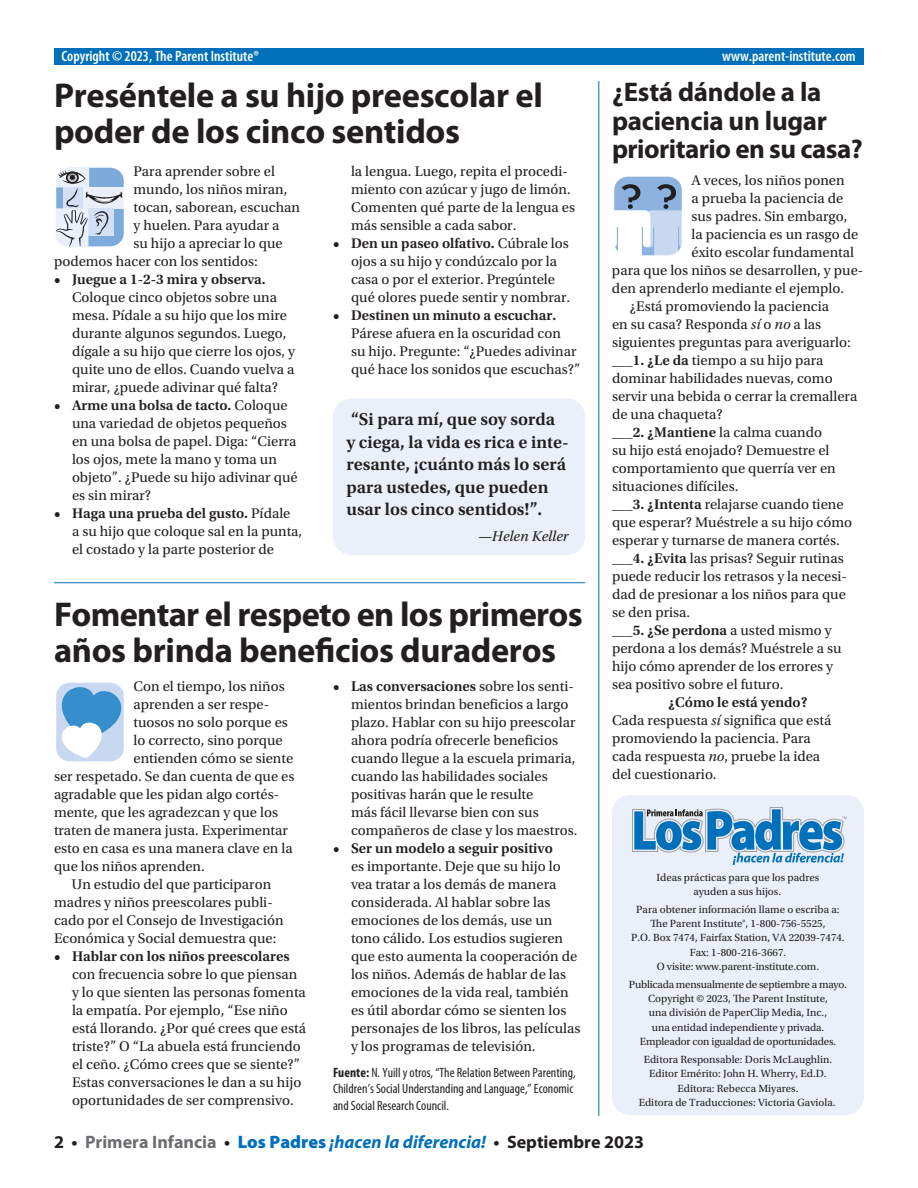
<style>
.page{position:relative;width:918px;height:1188px;background:#fff}
.page>*{position:absolute;margin:0;border:0;box-sizing:border-box;transform-origin:0 0}
.t1{font:700 34.5px/36px "Myriad Pro";letter-spacing:-.01em;color:#231f20}
.t2{font:700 27px/28.5px "Myriad Pro";letter-spacing:-.01em;color:#231f20}
.t3{font:600 18px/22.5px "Utopia Std";color:#231f20}
.t4{font:italic 700 18px "Myriad Pro";color:#0070ba}
.t5{font:600 condensed 15px "Myriad Pro";color:#fff}
.t6{font:italic 15px "Utopia Std";color:#231f20}
.t7{font:14.7px/18px "Utopia Std";color:#231f20}
.t8{font:600 14.7px "Utopia Std";color:#231f20}
.t9{font:condensed 13.5px/16.5px "Myriad Pro";color:#231f20}
.t10{font:10.95px/14.1px "Utopia Std";color:#231f20;text-align:center}
.s1{font-weight:600}
.s2{font-weight:700}
.s3{font-style:italic}
.s4{font-weight:400}
.s5{font-style:normal;color:#231f20}
.s6{font-style:normal;color:#6c6d70}
.s7{font-weight:900;font-style:normal}
</style>
<div class="page">
<div style="left:54px;top:49px;width:810px;height:16px;background:#0070ba"></div>
<hr style="left:54px;top:582px;width:531px;height:1px;background:#0070ba">
<hr style="left:598px;top:81px;width:1px;height:1035px;background:#0070ba">
<svg style="left:55px;top:167px;width:69px;height:80px;background:#b8c8dc"></svg>
<svg style="left:56px;top:682px;width:68px;height:80px"></svg>
<svg style="left:614px;top:176px;width:68px;height:80px"></svg>
<div style="left:333px;top:398px;width:252px;height:157px;background:#eaeff9;border-radius:18px"></div>
<div style="left:612px;top:795px;width:252px;height:320px;background:#eaeff9;border-radius:18px"></div>
<svg style="left:632px;top:807px;width:215px;height:58px"></svg>
<p class="t5" style="left:62px;top:46px;width:199px">Copyright © 2023, The Parent Institute®</p>
<p class="t5" style="left:722px;top:46px;width:135px">www.parent-institute.com</p>
<h1 class="t1" style="left:54px;top:76px;width:490px">Preséntele a su hijo preescolar el poder de los cinco sentidos</h1>
<h2 class="t2" style="left:612px;top:77px;width:252px">¿Está dándole a la paciencia un lugar prioritario en su casa?</h2>
<p class="t7" style="left:134px;top:163px;width:143px">Para aprender sobre el</p>
<p class="t7" style="left:134px;top:181px;width:155px">mundo, los niños miran,</p>
<p class="t7" style="left:134px;top:199px;width:168px">tocan, saborean, escuchan</p>
<p class="t7" style="left:134px;top:217px;width:148px">y huelen. Para ayudar a</p>
<p class="t7" style="left:134px;top:235px;width:151px">su hijo a apreciar lo que</p>
<p class="t7" style="left:54px;top:253px;width:205px">podemos hacer con los sentidos:</p>
<p class="t8" style="left:54px;top:271px;width:213px">• Juegue a 1-2-3 mira y observa.</p>
<p class="t7" style="left:72px;top:289px;width:225px">Coloque cinco objetos sobre una mesa. Pídale a su hijo que los mire durante algunos segundos. Luego, dígale a su hijo que cierre los ojos, y quite uno de ellos. Cuando vuelva a mirar, ¿puede adivinar qué falta?</p>
<p class="t7" style="left:72px;top:397px;width:227px;text-indent:-18px"><span class="s1">• Arme una bolsa de tacto.</span> Coloque una variedad de objetos pequeños en una bolsa de papel. Diga: “Cierra los ojos, mete la mano y toma un objeto”. ¿Puede su hijo adivinar qué es sin mirar?</p>
<p class="t7" style="left:72px;top:505px;width:232px;text-indent:-18px"><span class="s1">• Haga una prueba del gusto.</span> Pídale<br>a su hijo que coloque sal en la punta, el costado y la parte posterior de</p>
<p class="t7" style="left:351px;top:163px;width:226px">la lengua. Luego, repita el procedi&shy;miento con azúcar y jugo de limón.<br>Comenten qué parte de la lengua es más sensible a cada sabor.</p>
<p class="t7" style="left:351px;top:235px;width:221px;text-indent:-18px"><span class="s1">• Den un paseo olfativo.</span> Cúbrale los ojos a su hijo y condúzcalo por la casa o por el exterior. Pregúntele qué olores puede sentir y nombrar.</p>
<p class="t8" style="left:333px;top:307px;width:225px">• Destinen un minuto a escuchar.</p>
<p class="t7" style="left:351px;top:325px;width:231px">Párese afuera en la oscuridad con<br>su hijo. Pregunte: “¿Puedes adivinar qué hace los sonidos que escuchas?”</p>
<p class="t3" style="left:346px;top:408px;width:224px">“Si para mí, que soy sorda<br>y ciega, la vida es rica e inte&shy;resante, ¡cuánto más lo será para ustedes, que pueden usar los cinco sentidos!”.</p>
<p class="t6" style="left:478px;top:527px;width:92px">—Helen Keller</p>
<h1 class="t1" style="left:54px;top:595px;width:530px">Fomentar el respeto en los primeros años brinda beneficios duraderos</h1>
<p class="t7" style="left:134px;top:678px;width:153px">Con el tiempo, los niños</p>
<p class="t7" style="left:134px;top:696px;width:137px">aprenden a ser respe-</p>
<p class="t7" style="left:134px;top:714px;width:156px">tuosos no solo porque es</p>
<p class="t7" style="left:134px;top:732px;width:151px">lo correcto, sino porque</p>
<p class="t7" style="left:134px;top:750px;width:161px">entienden cómo se siente</p>
<p class="t7" style="left:54px;top:768px;width:242px">ser respetado. Se dan cuenta de que es</p>
<p class="t7" style="left:54px;top:786px;width:227px">agradable que les pidan algo cortés-</p>
<p class="t7" style="left:54px;top:804px;width:226px">mente, que les agradezcan y que los</p>
<p class="t7" style="left:54px;top:822px;width:235px">traten de manera justa. Experimentar</p>
<p class="t7" style="left:54px;top:840px;width:240px">esto en casa es una manera clave en la</p>
<p class="t7" style="left:54px;top:858px;width:152px">que los niños aprenden.</p>
<p class="t7" style="left:72px;top:876px;width:201px">Un estudio del que participaron</p>
<p class="t7" style="left:54px;top:894px;width:220px">madres y niños preescolares publi-</p>
<p class="t7" style="left:54px;top:912px;width:231px">cado por el Consejo de Investigación</p>
<p class="t7" style="left:54px;top:930px;width:224px">Económica y Social demuestra que:</p>
<p class="t8" style="left:54px;top:948px;width:237px">• Hablar con los niños preescolares</p>
<p class="t7" style="left:72px;top:966px;width:236px">con frecuencia sobre lo que piensan y lo que sienten las personas fomenta la empatía. Por ejemplo, “Ese niño está llorando. ¿Por qué crees que está triste?” O “La abuela está frunciendo el ceño. ¿Cómo crees que se siente?” Estas conversaciones le dan a su hijo oportunidades de ser comprensivo.</p>
<p class="t7" style="left:351px;top:678px;width:228px;text-indent:-18px"><span class="s1">• Las conversaciones</span> sobre los senti&shy;mientos brindan beneficios a largo plazo. Hablar con su hijo preescolar ahora podría ofrecerle beneficios cuando llegue a la escuela primaria, cuando las habilidades sociales positivas harán que le resulte<br>más fácil llevarse bien con sus compañeros de clase y los maestros.</p>
<p class="t8" style="left:333px;top:840px;width:221px">• Ser un modelo a seguir positivo</p>
<p class="t7" style="left:351px;top:858px;width:231px">es importante. Deje que su hijo lo vea tratar a los demás de manera considerada. Al hablar sobre las emociones de los demás, use un tono cálido. Los estudios sugieren que esto aumenta la cooperación de los niños. Además de hablar de las emociones de la vida real, también es útil abordar cómo se sienten los personajes de los libros, las películas y los programas de televisión.</p>
<p class="t9" style="left:333px;top:1064px;width:244px"><span class="s2">Fuente:</span> N. Yuill y otros, “The Relation Between Parenting,<br>Children’s Social Understanding and Language,” Economic and Social Research Council.</p>
<p class="t7" style="left:691px;top:172px;width:155px">A veces, los niños ponen</p>
<p class="t7" style="left:691px;top:190px;width:153px">a prueba la paciencia de</p>
<p class="t7" style="left:691px;top:208px;width:157px">sus padres. Sin embargo,</p>
<p class="t7" style="left:691px;top:226px;width:168px">la paciencia es un rasgo de</p>
<p class="t7" style="left:691px;top:244px;width:164px">éxito escolar fundamental</p>
<p class="t7" style="left:612px;top:262px;width:253px">para que los niños se desarrollen, y pue-</p>
<p class="t7" style="left:612px;top:280px;width:234px">den aprenderlo mediante el ejemplo.</p>
<p class="t7" style="left:630px;top:298px;width:201px">¿Está promoviendo la paciencia</p>
<p class="t7" style="left:612px;top:316px;width:211px">en su casa? Responda <span class="s3">sí</span> o <span class="s3">no</span> a las</p>
<p class="t7" style="left:612px;top:334px;width:240px">siguientes preguntas para averiguarlo:</p>
<p class="t7" style="left:612px;top:352px;width:213px"><span class="s1">___1. ¿Le da</span> tiempo a su hijo para</p>
<p class="t7" style="left:612px;top:370px;width:222px">dominar habilidades nuevas, como</p>
<p class="t7" style="left:612px;top:388px;width:247px">servir una bebida o cerrar la cremallera</p>
<p class="t7" style="left:612px;top:406px;width:112px">de una chaqueta?</p>
<p class="t8" style="left:612px;top:424px;width:212px">___2. ¿Mantiene <span class="s4">la calma cuando</span></p>
<p class="t7" style="left:612px;top:442px;width:219px">su hijo está enojado? Demuestre el</p>
<p class="t7" style="left:612px;top:460px;width:225px">comportamiento que querría ver en</p>
<p class="t7" style="left:612px;top:478px;width:128px">situaciones difíciles.</p>
<p class="t7" style="left:612px;top:496px;width:233px"><span class="s1">___3. ¿Intenta</span> relajarse cuando tiene</p>
<p class="t7" style="left:612px;top:514px;width:242px">que esperar? Muéstrele a su hijo cómo</p>
<p class="t7" style="left:612px;top:532px;width:229px">esperar y turnarse de manera cortés.</p>
<p class="t7" style="left:612px;top:550px;width:233px"><span class="s1">___4. ¿Evita</span> las prisas? Seguir rutinas</p>
<p class="t7" style="left:612px;top:568px;width:236px">puede reducir los retrasos y la necesi-</p>
<p class="t7" style="left:612px;top:586px;width:235px">dad de presionar a los niños para que</p>
<p class="t7" style="left:612px;top:604px;width:80px">se den prisa.</p>
<p class="t8" style="left:612px;top:622px;width:221px">___5. ¿Se perdona <span class="s4">a usted mismo y</span></p>
<p class="t7" style="left:612px;top:640px;width:231px">perdona a los demás? Muéstrele a su</p>
<p class="t7" style="left:612px;top:658px;width:223px">hijo cómo aprender de los errores y</p>
<p class="t7" style="left:612px;top:676px;width:173px">sea positivo sobre el futuro.</p>
<p class="t7" style="left:612px;top:694px;width:221px;text-indent:56px"><span class="s1">¿Cómo le está yendo?<br></span>Cada respuesta <span class="s3">sí</span> significa que está promoviendo la paciencia. Para cada respuesta <span class="s3">no</span>, pruebe la idea del cuestionario.</p>
<p class="t10" style="left:657px;top:870px;width:164px">Ideas prácticas para que los padres ayuden a sus hijos.</p>
<p class="t10" style="left:631px;top:903px;width:215px">Para obtener información llame o escriba a:<br>The Parent Institute®, 1-800-756-5525,<br>P.O. Box 7474, Fairfax Station, VA 22039-7474.<br>Fax: 1-800-216-3667.<br>O visite: www.parent-institute.com.</p>
<p class="t10" style="left:629px;top:978px;width:220px">Publicada mensualmente de septiembre a mayo.<br>Copyright © 2023, The Parent Institute,<br>una división de PaperClip Media, Inc.,<br>una entidad independiente y privada.<br>Empleador con igualdad de oportunidades.</p>
<p class="t10" style="left:639px;top:1053px;width:198px">Editora Responsable: Doris McLaughlin.<br>Editor Emérito: John H. Wherry, Ed.D.<br>Editora: Rebecca Miyares.<br>Editora de Traducciones: Victoria Gaviola.</p>
<p class="t4" style="left:54px;top:1130px;width:592px"><span class="s5">2 •</span> <span class="s6">Primera Infancia</span> <span class="s5">•</span> <span class="s7">Los Padres</span> ¡hacen la diferencia! <span class="s5">• Septiembre 2023</span></p>
</div>
